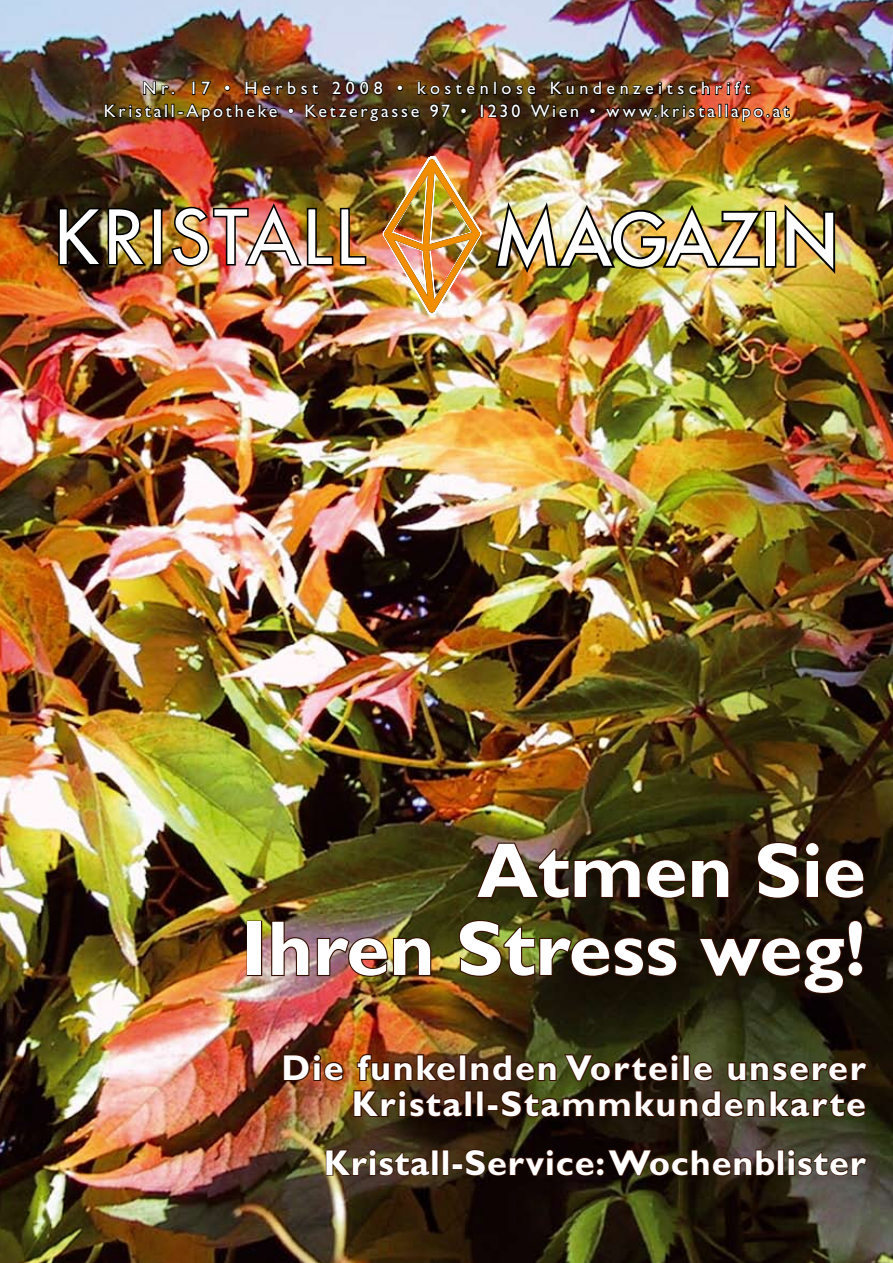
<style>
.page{position:relative;width:893px;height:1263px;background:#fff}
.page>*{position:absolute;margin:0;border:0;box-sizing:border-box;transform-origin:0 0}
.t1{font:700 78px/78px "Gill Sans";color:#fff;text-align:right}
.t2{font:500 70.35px "Futura";letter-spacing:-.01em;color:#fff}
.t3{font:700 36px/36px "Gill Sans";letter-spacing:.05em;color:#fff;text-align:right}
.t4{font:700 36px "Gill Sans";letter-spacing:.025em;color:#fff}
.t5{font:18px/22.5px "Gill Sans";letter-spacing:.17em;color:#fff;text-align:center}
</style>
<div class="page">
<img style="left:0;top:0;width:893px;height:1263px">
<svg style="left:142px;top:81px;width:33px;height:15px"></svg>
<div style="left:192px;top:81px;width:3px;height:14px;border:2px solid #000"></div>
<svg style="left:201px;top:80px;width:11px;height:16px"></svg>
<svg style="left:224px;top:85px;width:6px;height:6px"></svg>
<svg style="left:244px;top:81px;width:76px;height:15px"></svg>
<svg style="left:331px;top:80px;width:53px;height:16px"></svg>
<svg style="left:397px;top:85px;width:6px;height:6px"></svg>
<svg style="left:417px;top:81px;width:72px;height:15px"></svg>
<div style="left:494px;top:81px;width:3px;height:14px;border:2px solid #000"></div>
<svg style="left:501px;top:85px;width:36px;height:11px"></svg>
<img style="left:550px;top:81px;width:202px;height:15px">
<svg style="left:104px;top:103px;width:59px;height:15px"></svg>
<div style="left:165px;top:104px;width:3px;height:14px;border:2px solid #000"></div>
<div style="left:171px;top:104px;width:3px;height:14px;border:2px solid #000"></div>
<svg style="left:178px;top:102px;width:101px;height:20px;background:#4a290f"></svg>
<svg style="left:288px;top:108px;width:6px;height:6px"></svg>
<svg style="left:304px;top:103px;width:117px;height:19px;background:#33200d"></svg>
<svg style="left:429px;top:103px;width:23px;height:16px"></svg>
<svg style="left:461px;top:108px;width:6px;height:6px"></svg>
<div style="left:480px;top:104px;width:4px;height:14px;border:2px solid #000"></div>
<svg style="left:487px;top:103px;width:34px;height:15px"></svg>
<svg style="left:529px;top:103px;width:51px;height:15px"></svg>
<svg style="left:590px;top:108px;width:6px;height:6px"></svg>
<svg style="left:604px;top:103px;width:113px;height:15px;background:#452813"></svg>
<div style="left:718px;top:104px;width:3px;height:14px;border:2px solid #000"></div>
<div style="left:725px;top:104px;width:3px;height:14px;border:2px solid #000"></div>
<svg style="left:730px;top:105px;width:60px;height:17px"></svg>
<svg style="left:282px;top:1053px;width:63px;height:29px;background:#62290d"></svg>
<svg style="left:356px;top:1053px;width:102px;height:29px;background:#5a2b0d"></svg>
<div style="left:459px;top:1054px;width:7px;height:27px;border:2px solid #350f00"></div>
<svg style="left:469px;top:1052px;width:211px;height:30px;background:#35260c"></svg>
<div style="left:683px;top:1054px;width:7px;height:27px;border:2px solid #350f00"></div>
<svg style="left:692px;top:1061px;width:22px;height:21px"></svg>
<svg style="left:726px;top:1061px;width:143px;height:21px;background:#382912"></svg>
<svg style="left:352px;top:1088px;width:113px;height:30px;background:#3f230c"></svg>
<div style="left:465px;top:1090px;width:7px;height:27px;border:2px solid #350f00"></div>
<div style="left:476px;top:1090px;width:8px;height:27px;border:2px solid #350f00"></div>
<div style="left:487px;top:1104px;width:11px;height:7px;border:2px solid #350f00"></div>
<svg style="left:500px;top:1089px;width:368px;height:29px;background:#32230f"></svg>
<img style="left:378px;top:156px;width:109px;height:159px">
<img style="left:58px;top:207px;width:90px;height:59px">
<div style="left:152px;top:208px;width:10px;height:58px;background:#fff;border:2px solid #000"></div>
<img style="left:171px;top:201px;width:196px;height:66px">
<img style="left:493px;top:196px;width:271px;height:82px">
<div style="left:764px;top:211px;width:12px;height:57px;border:4px solid #000"></div>
<img style="left:783px;top:199px;width:54px;height:80px">
<svg style="left:325px;top:1148px;width:106px;height:29px;background:#4a351d"></svg>
<div style="left:432px;top:1149px;width:6px;height:26px;border:2px solid #350f00"></div>
<div style="left:442px;top:1149px;width:7px;height:26px;border:2px solid #350f00"></div>
<div style="left:452px;top:1163px;width:11px;height:6px;border:2px solid #350f00"></div>
<svg style="left:464px;top:1148px;width:312px;height:29px;background:#25140a"></svg>
<div style="left:777px;top:1149px;width:7px;height:26px;border:2px solid #350f00"></div>
<svg style="left:787px;top:1148px;width:81px;height:29px;background:#483d31"></svg>
<svg style="left:474px;top:841px;width:256px;height:59px;background:#342612"></svg>
<svg style="left:756px;top:841px;width:110px;height:59px;background:#241205"></svg>
<div style="left:247px;top:921px;width:15px;height:55px;border:2px solid #350f00"></div>
<img style="left:270px;top:919px;width:162px;height:59px">
<img style="left:458px;top:919px;width:220px;height:59px">
<svg style="left:696px;top:919px;width:168px;height:76px;background:#1d1105"></svg>
<p class="t5" style="left:104px;top:77px;width:686px">Nr. 17 • Herbst 2008 • kostenlose Kundenzeitschrift<br>Kristall-Apotheke • Ketzergasse 97 • 1230 Wien • www.kristallapo.at</p>
<h2 class="t2" style="left:493px;top:191px;width:348px">MAGAZIN</h2>
<h1 class="t1" style="left:241px;top:831px;width:626px">Atmen Sie<br>Ihren Stress weg!</h1>
<h3 class="t3" style="left:282px;top:1049px;width:586px">Die funkelnden Vorteile unserer<br>Kristall-Stammkundenkarte</h3>
<h3 class="t4" style="left:324px;top:1141px;width:543px">Kristall-Service: Wochenblister</h3>
</div>
